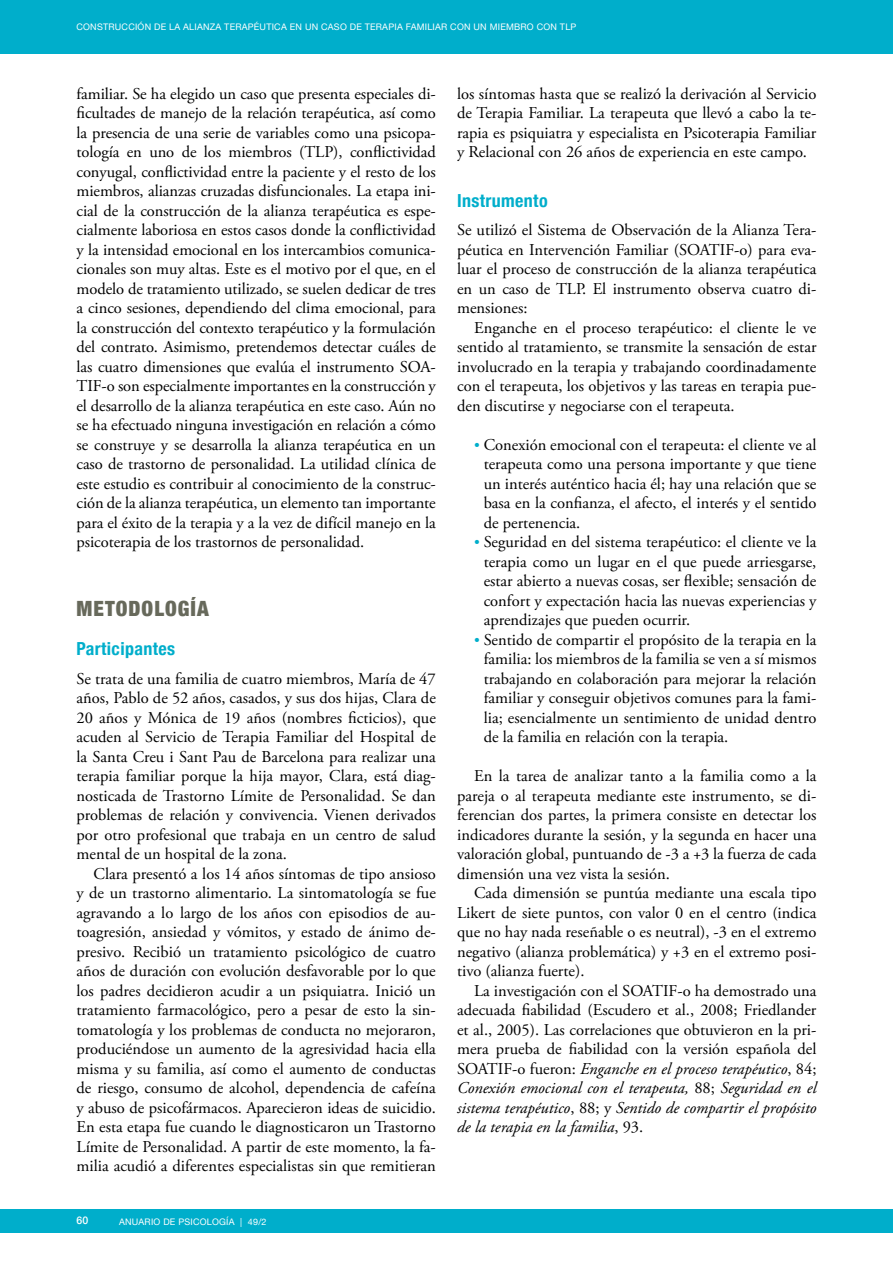
<style>
.page{position:relative;width:893px;height:1263px;background:#fff}
.page>*{position:absolute;margin:0;border:0;box-sizing:border-box;transform-origin:0 0}
.t1{font:900 condensed 21px "Helvetica Neue";letter-spacing:.05em;color:#67695b}
.t2{font:700 condensed 18px "Helvetica Neue";letter-spacing:.02em;color:#00aecb}
.t3{font:16.5px/19.5px "Adobe Garamond Pro";color:#000;text-align:justify}
.t4{font:500 10.5px "Helvetica Neue";color:#fff}
.t5{font:9px "Helvetica Neue";letter-spacing:.025em;color:#fff}
.s1{font-size:15px;color:#00aecb}
.s2{font-style:italic}
</style>
<div class="page">
<div style="left:0;top:0;width:893px;height:54px;background:#00aecb"></div>
<div style="left:0;top:1209px;width:893px;height:23px;background:#00aecb"></div>
<p class="t5" style="left:77px;top:20px;width:501px">CONSTRUCCIÓN DE LA ALIANZA TERAPÉUTICA EN UN CASO DE TERAPIA FAMILIAR CON UN MIEMBRO CON TLP</p>
<p class="t3" style="left:77px;top:84px;width:361px">familiar. Se ha elegido un caso que presenta especiales di&shy;ficultades de manejo de la relación terapéutica, así como la presencia de una serie de variables como una psicopa&shy;tología en uno de los miembros (TLP), conflictividad conyugal, conflictividad entre la paciente y el resto de los miembros, alianzas cruzadas disfuncionales. La etapa ini&shy;cial de la construcción de la alianza terapéutica es espe&shy;cialmente laboriosa en estos casos donde la conflictividad y la intensidad emocional en los intercambios comunica&shy;cionales son muy altas. Este es el motivo por el que, en el modelo de tratamiento utilizado, se suelen dedicar de tres a cinco sesiones, dependiendo del clima emocional, para la construcción del contexto terapéutico y la formulación del contrato. Asimismo, pretendemos detectar cuáles de las cuatro dimensiones que evalúa el instrumento SOA-TIF-o son especialmente importantes en la construcción y el desarrollo de la alianza terapéutica en este caso. Aún no se ha efectuado ninguna investigación en relación a cómo se construye y se desarrolla la alianza terapéutica en un caso de trastorno de personalidad. La utilidad clínica de este estudio es contribuir al conocimiento de la construc&shy;ción de la alianza terapéutica, un elemento tan importante para el éxito de la terapia y a la vez de difícil manejo en la psicoterapia de los trastornos de personalidad.</p>
<p class="t1" style="left:77px;top:591px;width:134px">METODOLOGÍA</p>
<p class="t2" style="left:77px;top:634px;width:100px">Participantes</p>
<p class="t3" style="left:77px;top:669px;width:361px">Se trata de una familia de cuatro miembros, María de 47 años, Pablo de 52 años, casados, y sus dos hijas, Clara de 20 años y Mónica de 19 años (nombres ficticios), que acuden al Servicio de Terapia Familiar del Hospital de la Santa Creu i Sant Pau de Barcelona para realizar una terapia familiar porque la hija mayor, Clara, está diag&shy;nosticada de Trastorno Límite de Personalidad. Se dan problemas de relación y convivencia. Vienen derivados por otro profesional que trabaja en un centro de salud mental de un hospital de la zona.</p>
<p class="t3" style="left:77px;top:864px;width:361px;text-indent:17px">Clara presentó a los 14 años síntomas de tipo ansioso y de un trastorno alimentario. La sintomatología se fue agravando a lo largo de los años con episodios de au&shy;toagresión, ansiedad y vómitos, y estado de ánimo de&shy;presivo. Recibió un tratamiento psicológico de cuatro años de duración con evolución desfavorable por lo que los padres decidieron acudir a un psiquiatra. Inició un tratamiento farmacológico, pero a pesar de esto la sin&shy;tomatología y los problemas de conducta no mejoraron, produciéndose un aumento de la agresividad hacia ella misma y su familia, así como el aumento de conductas de riesgo, consumo de alcohol, dependencia de cafeína y abuso de psicofármacos. Aparecieron ideas de suicidio.<br>En esta etapa fue cuando le diagnosticaron un Trastorno Límite de Personalidad. A partir de este momento, la fa&shy;milia acudió a diferentes especialistas sin que remitieran</p>
<p class="t4" style="left:77px;top:1212px;width:13px">60</p>
<p class="t5" style="left:119px;top:1215px;width:149px">ANUARIO DE PSICOLOGÍA | 49/2</p>
<p class="t3" style="left:457px;top:84px;width:361px">los síntomas hasta que se realizó la derivación al Servicio de Terapia Familiar. La terapeuta que llevó a cabo la te&shy;rapia es psiquiatra y especialista en Psicoterapia Familiar y Relacional con 26 años de experiencia en este campo.</p>
<p class="t2" style="left:457px;top:185px;width:92px">Instrumento</p>
<p class="t3" style="left:457px;top:221px;width:361px">Se utilizó el Sistema de Observación de la Alianza Tera&shy;péutica en Intervención Familiar (SOATIF-o) para eva&shy;luar el proceso de construcción de la alianza terapéutica en un caso de TLP. El instrumento observa cuatro di&shy;mensiones:</p>
<p class="t3" style="left:457px;top:318px;width:361px;text-indent:17px">Enganche en el proceso terapéutico: el cliente le ve sentido al tratamiento, se transmite la sensación de estar involucrado en la terapia y trabajando coordinadamente con el terapeuta, los objetivos y las tareas en terapia pue&shy;den discutirse y negociarse con el terapeuta.</p>
<p class="t3" style="left:484px;top:435px;width:334px;text-indent:-10px"><span class="s1">•</span> Conexión emocional con el terapeuta: el cliente ve al terapeuta como una persona importante y que tiene un interés auténtico hacia él; hay una relación que se basa en la confianza, el afecto, el interés y el sentido de pertenencia.</p>
<p class="t3" style="left:484px;top:533px;width:334px;text-indent:-10px"><span class="s1">•</span> Seguridad en del sistema terapéutico: el cliente ve la terapia como un lugar en el que puede arriesgarse, estar abierto a nuevas cosas, ser flexible; sensación de confort y expectación hacia las nuevas experiencias y aprendizajes que pueden ocurrir.</p>
<p class="t3" style="left:484px;top:630px;width:334px;text-indent:-10px"><span class="s1">•</span> Sentido de compartir el propósito de la terapia en la familia: los miembros de la familia se ven a sí mismos trabajando en colaboración para mejorar la relación familiar y conseguir objetivos comunes para la fami&shy;lia; esencialmente un sentimiento de unidad dentro de la familia en relación con la terapia.</p>
<p class="t3" style="left:457px;top:767px;width:361px;text-indent:17px">En la tarea de analizar tanto a la familia como a la pareja o al terapeuta mediante este instrumento, se di&shy;ferencian dos partes, la primera consiste en detectar los indicadores durante la sesión, y la segunda en hacer una valoración global, puntuando de -3 a +3 la fuerza de cada dimensión una vez vista la sesión.</p>
<p class="t3" style="left:457px;top:884px;width:361px;text-indent:17px">Cada dimensión se puntúa mediante una escala tipo Likert de siete puntos, con valor 0 en el centro (indica que no hay nada reseñable o es neutral), -3 en el extremo negativo (alianza problemática) y +3 en el extremo posi&shy;tivo (alianza fuerte).</p>
<p class="t3" style="left:457px;top:981px;width:361px;text-indent:17px">La investigación con el SOATIF-o ha demostrado una adecuada fiabilidad (Escudero et al., 2008; Friedlander et al., 2005). Las correlaciones que obtuvieron en la pri&shy;mera prueba de fiabilidad con la versión española del SOATIF-o fueron: <span class="s2">Enganche en el proceso terapéutico</span>, 84; <span class="s2">Conexión emocional con el terapeuta,</span> 88; <span class="s2">Seguridad en el sistema terapéutico</span>, 88; y <span class="s2">Sentido de compartir el propósito de la terapia en la familia</span>, 93.</p>
</div>
